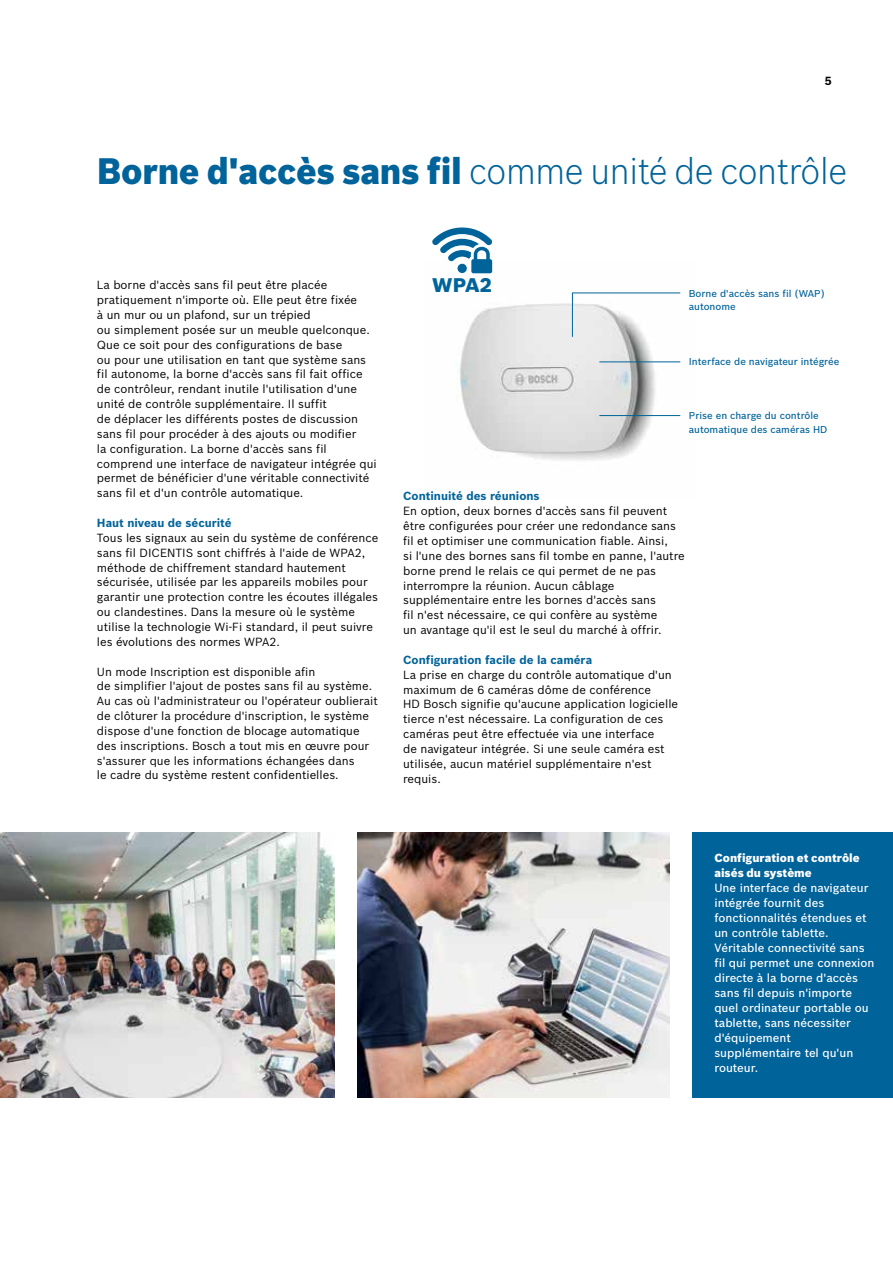
<style>
.page{position:relative;width:893px;height:1263px;background:#fff}
.page>*{position:absolute;margin:0;border:0;box-sizing:border-box;transform-origin:0 0}
.t1{font:300 36px "Bosch Sans";letter-spacing:-.01em;color:#00639a;scale:.96 1}
.t2{font:900 19.35px "Bosch Sans";color:#00639a}
.t3{font:11.55px/14.9px "Bosch Sans";color:#000}
.t4{font:500 11.55px/15px "Bosch Sans";color:#fff}
.t5{font:700 11.55px "Bosch Sans";color:#00639a}
.t6{font:900 11.55px/15px "Bosch Sans";color:#fff}
.t7{font:700 11.55px "Bosch Sans";color:#000}
.t8{font:500 9.75px/13.6px "Bosch Sans";color:#00639a}
.s1{font-weight:900}
</style>
<div class="page">
<img style="left:458px;top:292px;width:223px;height:169px">
<svg style="left:432px;top:227px;width:61px;height:47px"></svg>
<img style="left:357px;top:832px;width:313px;height:265px">
<img style="left:0;top:832px;width:335px;height:265px">
<hr style="left:600px;top:361px;width:80px;height:1px;background:#00639a">
<hr style="left:600px;top:415px;width:80px;height:1px;background:#00639a">
<svg style="left:572px;top:292px;width:109px;height:45px"></svg>
<div style="left:692px;top:832px;width:201px;height:265px;background:#00639a"></div>
<p class="t7" style="left:825px;top:72px;width:8px">5</p>
<h1 class="t1" style="left:97px;top:146px;width:783px"><span class="s1">Borne d'accès sans fil</span> comme unité de contrôle</h1>
<p class="t3" style="left:97px;top:277px;width:281px">La borne d'accès sans fil peut être placée pratiquement n'importe où. Elle peut être fixée<br>à un mur ou un plafond, sur un trépied<br>ou simplement posée sur un meuble quelconque.<br>Que ce soit pour des configurations de base<br>ou pour une utilisation en tant que système sans fil autonome, la borne d'accès sans fil fait office de contrôleur, rendant inutile l'utilisation d'une unité de contrôle supplémentaire. Il suffit<br>de déplacer les différents postes de discussion sans fil pour procéder à des ajouts ou modifier<br>la configuration. La borne d'accès sans fil comprend une interface de navigateur intégrée qui permet de bénéficier d'une véritable connectivité sans fil et d'un contrôle automatique.</p>
<p class="t5" style="left:97px;top:514px;width:136px">Haut niveau de sécurité</p>
<p class="t3" style="left:97px;top:529px;width:283px">Tous les signaux au sein du système de conférence sans fil DICENTIS sont chiffrés à l'aide de WPA2, méthode de chiffrement standard hautement sécurisée, utilisée par les appareils mobiles pour garantir une protection contre les écoutes illégales ou clandestines. Dans la mesure où le système utilise la technologie Wi-Fi standard, il peut suivre les évolutions des normes WPA2.</p>
<p class="t3" style="left:97px;top:663px;width:282px">Un mode Inscription est disponible afin<br>de simplifier l'ajout de postes sans fil au système.<br>Au cas où l'administrateur ou l'opérateur oublierait de clôturer la procédure d'inscription, le système dispose d'une fonction de blocage automatique des inscriptions. Bosch a tout mis en œuvre pour s'assurer que les informations échangées dans<br>le cadre du système restent confidentielles.</p>
<h2 class="t2" style="left:432px;top:270px;width:61px">WPA2</h2>
<p class="t8" style="left:689px;top:286px;width:138px">Borne d'accès sans fil (WAP) autonome</p>
<p class="t8" style="left:689px;top:354px;width:152px">Interface de navigateur intégrée</p>
<p class="t8" style="left:689px;top:408px;width:140px">Prise en charge du contrôle automatique des caméras HD</p>
<p class="t5" style="left:403px;top:487px;width:138px">Continuité des réunions</p>
<p class="t3" style="left:403px;top:503px;width:283px">En option, deux bornes d'accès sans fil peuvent être configurées pour créer une redondance sans fil et optimiser une communication fiable. Ainsi,<br>si l'une des bornes sans fil tombe en panne, l'autre borne prend le relais ce qui permet de ne pas interrompre la réunion. Aucun câblage supplémentaire entre les bornes d'accès sans<br>fil n'est nécessaire, ce qui confère au système<br>un avantage qu'il est le seul du marché à offrir.</p>
<p class="t5" style="left:403px;top:651px;width:191px">Configuration facile de la caméra</p>
<p class="t3" style="left:403px;top:666px;width:276px">La prise en charge du contrôle automatique d'un maximum de 6 caméras dôme de conférence<br>HD Bosch signifie qu'aucune application logicielle tierce n'est nécessaire. La configuration de ces caméras peut être effectuée via une interface<br>de navigateur intégrée. Si une seule caméra est utilisée, aucun matériel supplémentaire n'est requis.</p>
<p class="t6" style="left:714px;top:849px;width:147px">Configuration et contrôle aisés du système</p>
<p class="t4" style="left:714px;top:879px;width:162px">Une interface de navigateur intégrée fournit des fonctionnalités étendues et un contrôle tablette.<br>Véritable connectivité sans fil qui permet une connexion directe à la borne d'accès sans fil depuis n'importe quel ordinateur portable ou tablette, sans nécessiter d'équipement supplémentaire tel qu'un routeur.</p>
</div>
